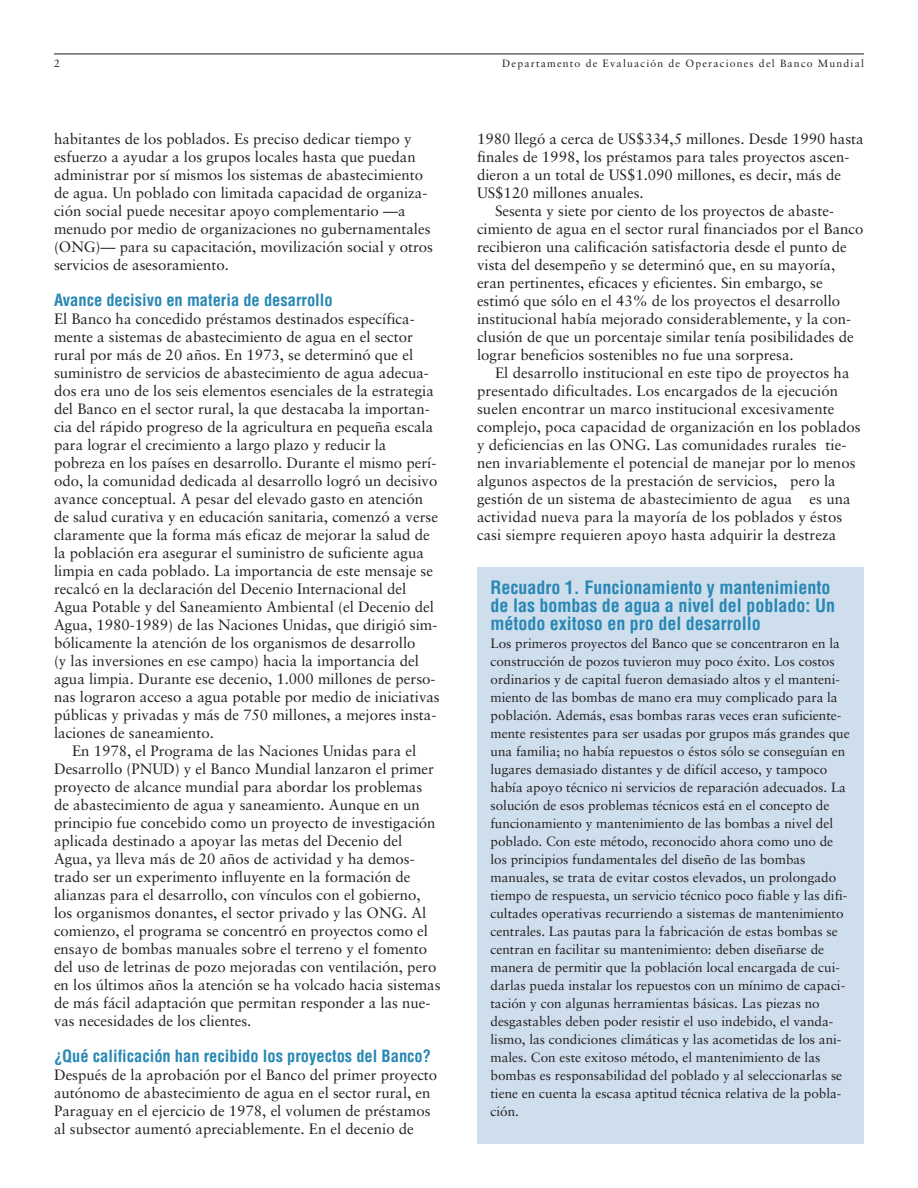
<style>
.page{position:relative;width:918px;height:1188px;background:#fff}
.page>*{position:absolute;margin:0;border:0;box-sizing:border-box;transform-origin:0 0}
.t1{font:700 condensed 18px/18px "Helvetica";color:#2887b4}
.t2{font:700 condensed 16.5px "Helvetica";color:#2887b4}
.t3{font:15px/18px "Sabon";color:#231f20}
.t4{font:13.5px/18px "Sabon";color:#231f20}
.t5{font:10.5px "Sabon";letter-spacing:.11em;color:#231f20}
</style>
<div class="page">
<hr style="left:54px;top:54px;width:810px;height:1px;background:#231f20">
<div style="left:477px;top:567px;width:387px;height:576px;background:#cedeed"></div>
<p class="t5" style="left:54px;top:59px;width:7px">2</p>
<p class="t5" style="left:502px;top:59px;width:363px">Departamento de Evaluación de Operaciones del Banco Mundial</p>
<p class="t3" style="left:54px;top:131px;width:381px">habitantes de los poblados. Es preciso dedicar tiempo y esfuerzo a ayudar a los grupos locales hasta que puedan administrar por sí mismos los sistemas de abastecimiento de agua. Un poblado con limitada capacidad de organiza&shy;ción social puede necesitar apoyo complementario —a menudo por medio de organizaciones no gubernamentales (ONG)— para su capacitación, movilización social y otros servicios de asesoramiento.</p>
<p class="t2" style="left:54px;top:294px;width:280px">Avance decisivo en materia de desarrollo</p>
<p class="t3" style="left:54px;top:311px;width:362px">El Banco ha concedido préstamos destinados específica-</p>
<p class="t3" style="left:54px;top:329px;width:361px">mente a sistemas de abastecimiento de agua en el sector</p>
<p class="t3" style="left:54px;top:347px;width:361px">rural por más de 20 años. En 1973, se determinó que el</p>
<p class="t3" style="left:54px;top:365px;width:376px">suministro de servicios de abastecimiento de agua adecua-</p>
<p class="t3" style="left:54px;top:383px;width:381px">dos era uno de los seis elementos esenciales de la estrategia</p>
<p class="t3" style="left:54px;top:401px;width:377px">del Banco en el sector rural, la que destacaba la importan-</p>
<p class="t3" style="left:54px;top:419px;width:381px">cia del rápido progreso de la agricultura en pequeña escala</p>
<p class="t3" style="left:54px;top:437px;width:334px">para lograr el crecimiento a largo plazo y reducir la</p>
<p class="t3" style="left:54px;top:455px;width:384px">pobreza en los países en desarrollo. Durante el mismo perí-</p>
<p class="t3" style="left:54px;top:473px;width:385px">odo, la comunidad dedicada al desarrollo logró un decisivo</p>
<p class="t3" style="left:54px;top:491px;width:371px">avance conceptual. A pesar del elevado gasto en atención</p>
<p class="t3" style="left:54px;top:509px;width:386px">de salud curativa y en educación sanitaria, comenzó a verse</p>
<p class="t3" style="left:54px;top:527px;width:377px">claramente que la forma más eficaz de mejorar la salud de</p>
<p class="t3" style="left:54px;top:545px;width:371px">la población era asegurar el suministro de suficiente agua</p>
<p class="t3" style="left:54px;top:563px;width:381px">limpia en cada poblado. La importancia de este mensaje se</p>
<p class="t3" style="left:54px;top:581px;width:354px">recalcó en la declaración del Decenio Internacional del</p>
<p class="t3" style="left:54px;top:599px;width:381px">Agua Potable y del Saneamiento Ambiental (el Decenio del</p>
<p class="t3" style="left:54px;top:617px;width:385px">Agua, 1980-1989) de las Naciones Unidas, que dirigió sim-</p>
<p class="t3" style="left:54px;top:635px;width:363px">bólicamente la atención de los organismos de desarrollo</p>
<p class="t3" style="left:54px;top:653px;width:366px">(y las inversiones en ese campo) hacia la importancia del</p>
<p class="t3" style="left:54px;top:671px;width:383px">agua limpia. Durante ese decenio, 1.000 millones de perso-</p>
<p class="t3" style="left:54px;top:689px;width:387px">nas lograron acceso a agua potable por medio de iniciativas</p>
<p class="t3" style="left:54px;top:707px;width:384px">públicas y privadas y más de 750 millones, a mejores insta-</p>
<p class="t3" style="left:54px;top:725px;width:161px">laciones de saneamiento.</p>
<p class="t3" style="left:72px;top:743px;width:346px">En 1978, el Programa de las Naciones Unidas para el</p>
<p class="t3" style="left:54px;top:761px;width:381px">Desarrollo (PNUD) y el Banco Mundial lanzaron el primer</p>
<p class="t3" style="left:54px;top:779px;width:370px">proyecto de alcance mundial para abordar los problemas</p>
<p class="t3" style="left:54px;top:797px;width:367px">de abastecimiento de agua y saneamiento. Aunque en un</p>
<p class="t3" style="left:54px;top:815px;width:383px">principio fue concebido como un proyecto de investigación</p>
<p class="t3" style="left:54px;top:833px;width:350px">aplicada destinado a apoyar las metas del Decenio del</p>
<p class="t3" style="left:54px;top:851px;width:362px">Agua, ya lleva más de 20 años de actividad y ha demos-</p>
<p class="t3" style="left:54px;top:869px;width:358px">trado ser un experimento influyente en la formación de</p>
<p class="t3" style="left:54px;top:887px;width:368px">alianzas para el desarrollo, con vínculos con el gobierno,</p>
<p class="t3" style="left:54px;top:905px;width:374px">los organismos donantes, el sector privado y las ONG. Al</p>
<p class="t3" style="left:54px;top:923px;width:376px">comienzo, el programa se concentró en proyectos como el</p>
<p class="t3" style="left:54px;top:941px;width:375px">ensayo de bombas manuales sobre el terreno y el fomento</p>
<p class="t3" style="left:54px;top:959px;width:384px">del uso de letrinas de pozo mejoradas con ventilación, pero</p>
<p class="t3" style="left:54px;top:977px;width:388px">en los últimos años la atención se ha volcado hacia sistemas</p>
<p class="t3" style="left:54px;top:995px;width:378px">de más fácil adaptación que permitan responder a las nue-</p>
<p class="t3" style="left:54px;top:1013px;width:199px">vas necesidades de los clientes.</p>
<p class="t2" style="left:54px;top:1050px;width:379px">¿Qué calificación han recibido los proyectos del Banco?</p>
<p class="t3" style="left:54px;top:1067px;width:385px">Después de la aprobación por el Banco del primer proyecto autónomo de abastecimiento de agua en el sector rural, en Paraguay en el ejercicio de 1978, el volumen de préstamos al subsector aumentó apreciablemente. En el decenio de</p>
<p class="t3" style="left:477px;top:131px;width:388px">1980 llegó a cerca de US$334,5 millones. Desde 1990 hasta</p>
<p class="t3" style="left:477px;top:149px;width:374px">finales de 1998, los préstamos para tales proyectos ascen-</p>
<p class="t3" style="left:477px;top:167px;width:366px">dieron a un total de US$1.090 millones, es decir, más de</p>
<p class="t3" style="left:477px;top:185px;width:168px">US$120 millones anuales.</p>
<p class="t3" style="left:495px;top:203px;width:341px">Sesenta y siete por ciento de los proyectos de abaste-</p>
<p class="t3" style="left:477px;top:221px;width:388px">cimiento de agua en el sector rural financiados por el Banco</p>
<p class="t3" style="left:477px;top:239px;width:371px">recibieron una calificación satisfactoria desde el punto de</p>
<p class="t3" style="left:477px;top:257px;width:360px">vista del desempeño y se determinó que, en su mayoría,</p>
<p class="t3" style="left:477px;top:275px;width:347px">eran pertinentes, eficaces y eficientes. Sin embargo, se</p>
<p class="t3" style="left:477px;top:293px;width:365px">estimó que sólo en el 43% de los proyectos el desarrollo</p>
<p class="t3" style="left:477px;top:311px;width:376px">institucional había mejorado considerablemente, y la con-</p>
<p class="t3" style="left:477px;top:329px;width:378px">clusión de que un porcentaje similar tenía posibilidades de</p>
<p class="t3" style="left:477px;top:347px;width:318px">lograr beneficios sostenibles no fue una sorpresa.</p>
<p class="t3" style="left:495px;top:365px;width:356px">El desarrollo institucional en este tipo de proyectos ha</p>
<p class="t3" style="left:477px;top:383px;width:363px">presentado dificultades. Los encargados de la ejecución</p>
<p class="t3" style="left:477px;top:401px;width:359px">suelen encontrar un marco institucional excesivamente</p>
<p class="t3" style="left:477px;top:419px;width:385px">complejo, poca capacidad de organización en los poblados</p>
<p class="t3" style="left:477px;top:437px;width:371px">y deficiencias en las ONG. Las comunidades rurales tie-</p>
<p class="t3" style="left:477px;top:455px;width:380px">nen invariablemente el potencial de manejar por lo menos</p>
<p class="t3" style="left:477px;top:473px;width:360px">algunos aspectos de la prestación de servicios, pero la</p>
<p class="t3" style="left:477px;top:491px;width:375px">gestión de un sistema de abastecimiento de agua es una</p>
<p class="t3" style="left:477px;top:509px;width:367px">actividad nueva para la mayoría de los poblados y éstos</p>
<p class="t3" style="left:477px;top:527px;width:361px">casi siempre requieren apoyo hasta adquirir la destreza</p>
<p class="t1" style="left:490px;top:580px;width:346px">Recuadro 1. Funcionamiento y mantenimiento de las bombas de agua a nivel del poblado: Un método exitoso en pro del desarrollo</p>
<p class="t4" style="left:490px;top:635px;width:361px">Los primeros proyectos del Banco que se concentraron en la construcción de pozos tuvieron muy poco éxito. Los costos ordinarios y de capital fueron demasiado altos y el manteni&shy;miento de las bombas de mano era muy complicado para la población. Además, esas bombas raras veces eran suficiente&shy;mente resistentes para ser usadas por grupos más grandes que una familia; no había repuestos o éstos sólo se conseguían en lugares demasiado distantes y de difícil acceso, y tampoco había apoyo técnico ni servicios de reparación adecuados. La solución de esos problemas técnicos está en el concepto de funcionamiento y mantenimiento de las bombas a nivel del poblado. Con este método, reconocido ahora como uno de los principios fundamentales del diseño de las bombas manuales, se trata de evitar costos elevados, un prolongado tiempo de respuesta, un servicio técnico poco fiable y las difi&shy;cultades operativas recurriendo a sistemas de mantenimiento centrales. Las pautas para la fabricación de estas bombas se centran en facilitar su mantenimiento: deben diseñarse de manera de permitir que la población local encargada de cui&shy;darlas pueda instalar los repuestos con un mínimo de capaci&shy;tación y con algunas herramientas básicas. Las piezas no desgastables deben poder resistir el uso indebido, el vanda&shy;lismo, las condiciones climáticas y las acometidas de los ani&shy;males. Con este exitoso método, el mantenimiento de las bombas es responsabilidad del poblado y al seleccionarlas se tiene en cuenta la escasa aptitud técnica relativa de la pobla&shy;ción.</p>
</div>
